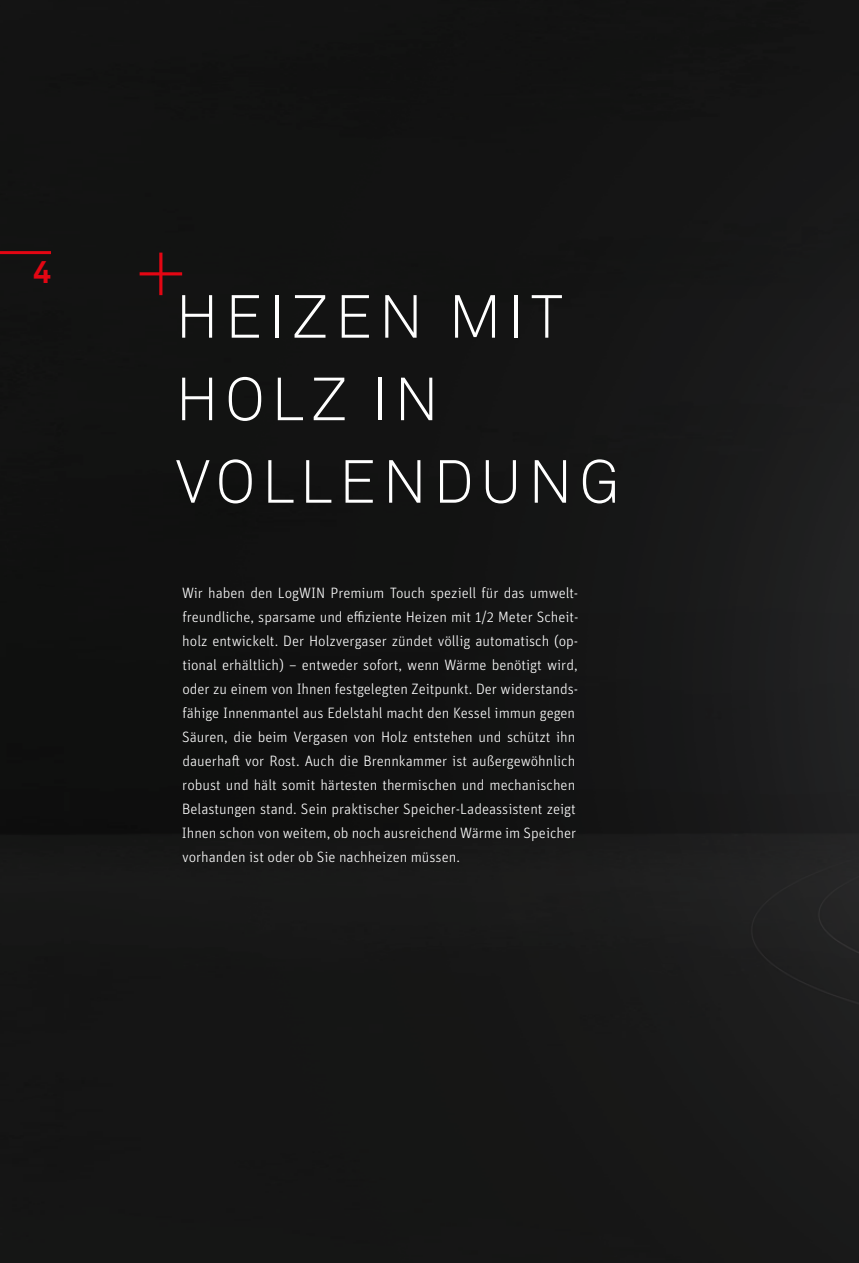
<style>
.page{position:relative;width:859px;height:1263px;background:#151515}
.page>*{position:absolute;margin:0;border:0;box-sizing:border-box;transform-origin:0 0}
.t1{font:300 60px/82.5px "Akkurat Pro";letter-spacing:.11em;color:#fff}
.t2{font:700 31.5px "Akkurat Pro";color:#e30613}
.t3{font:300 15px/24px "Unit OT";color:#fff}
</style>
<div class="page">
<svg style="left:140px;top:253px;width:42px;height:42px;background:#301112"></svg>
<hr style="left:0;top:251px;width:51px;height:3px;background:#e30613">
<h2 class="t2" style="left:33px;top:253px;width:19px">4</h2>
<h1 class="t1" style="left:176px;top:275px;width:446px">HEIZEN MIT<br>HOLZ IN<br>VOLLENDUNG</h1>
<p class="t3" style="left:182px;top:581px;width:398px">Wir haben den LogWIN Premium Touch speziell für das umwelt&shy;freundliche, sparsame und effiziente Heizen mit 1/2 Meter Scheit&shy;holz entwickelt. Der Holzvergaser zündet völlig automatisch (op&shy;tional erhältlich) – entweder sofort, wenn Wärme benötigt wird, oder zu einem von Ihnen festgelegten Zeitpunkt. Der widerstands&shy;fähige Innenmantel aus Edelstahl macht den Kessel immun gegen Säuren, die beim Vergasen von Holz entstehen und schützt ihn dauerhaft vor Rost. Auch die Brennkammer ist außergewöhnlich robust und hält somit härtesten thermischen und mechanischen Belastungen stand. Sein praktischer Speicher-Ladeassistent zeigt Ihnen schon von weitem, ob noch ausreichend Wärme im Speicher vorhanden ist oder ob Sie nachheizen müssen.</p>
</div>
